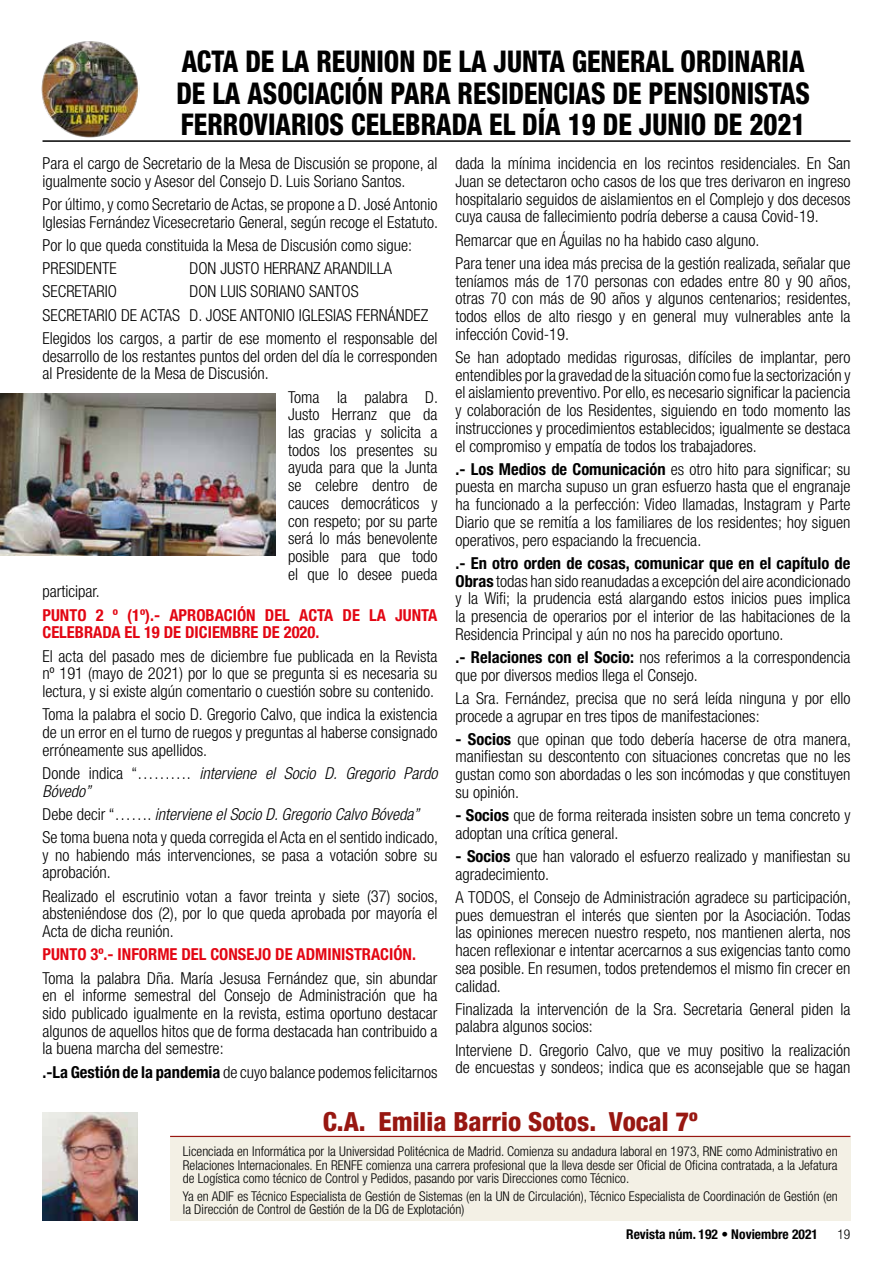
<style>
.page{position:relative;width:893px;height:1263px;background:#fff}
.page>*{position:absolute;margin:0;border:0;box-sizing:border-box;transform-origin:0 0}
.t1{font:800 condensed 30px/31.5px "Helvetica Neue LT Std";color:#000;scale:.9 1}
.t2{font:800 condensed 26.4px "Helvetica Neue LT Std";color:#981711}
.t3{font:300 condensed 16.5px/17.7px "Helvetica Neue LT Std";color:#000}
.t4{font:700 condensed 16.5px/17.7px "Helvetica Neue LT Std";color:#e30613}
.t5{font:italic 300 condensed 16.5px/17.7px "Helvetica Neue LT Std";color:#000}
.t6{font:300 condensed 13.5px/13.5px "Helvetica Neue LT Std";color:#000;text-align:justify}
.t7{font:700 condensed 13.5px "Helvetica Neue LT Std";color:#000}
.s1{font-style:normal}
.s2{font-style:italic}
.s3{font-weight:700}
</style>
<div class="page">
<img style="left:41px;top:41px;width:99px;height:97px">
<hr style="left:43px;top:140px;width:807px;height:2px;background:#000">
<img style="left:43px;top:1112px;width:95px;height:108px">
<div style="left:170px;top:1137px;width:680px;height:83px;background:#f3f0e5"></div>
<hr style="left:170px;top:1136px;width:680px;height:1px;background:#981711">
<img style="left:0;top:393px;width:275px;height:162px">
<h1 class="t1" style="left:176px;top:46px;width:706px">ACTA DE LA REUNION DE LA JUNTA GENERAL ORDINARIA<br>DE LA ASOCIACIÓN PARA RESIDENCIAS DE PENSIONISTAS<br>FERROVIARIOS CELEBRADA EL DÍA 19 DE JUNIO DE 2021</h1>
<p class="t3" style="left:43px;top:154px;width:396px">Para el cargo de Secretario de la Mesa de Discusión se propone, al igualmente socio y Asesor del Consejo D. Luis Soriano Santos.</p>
<p class="t3" style="left:43px;top:195px;width:397px">Por último, y como Secretario de Actas, se propone a D. José Antonio<br>Iglesias Fernández Vicesecretario General, según recoge el Estatuto.</p>
<p class="t3" style="left:43px;top:233px;width:371px;line-height:23.2px">Por lo que queda constituida la Mesa de Discusión como sigue:<br>PRESIDENTE</p>
<p class="t3" style="left:190px;top:259px;width:204px">DON JUSTO HERRANZ ARANDILLA</p>
<p class="t3" style="left:43px;top:280px;width:396px;line-height:23.2px;text-indent:147px">DON LUIS SORIANO SANTOS<br>SECRETARIO DE ACTAS D. JOSE ANTONIO IGLESIAS FERNÁNDEZ<br>Elegidos los cargos, a partir de ese momento el responsable del</p>
<p class="t3" style="left:43px;top:347px;width:396px">desarrollo de los restantes puntos del orden del día le corresponden al Presidente de la Mesa de Discusión.</p>
<p class="t3" style="left:288px;top:388px;width:151px;text-align:justify">Toma la palabra D.<br>Justo Herranz que da las gracias y solicita a todos los presentes su ayuda para que la Junta se celebre dentro de cauces democráticos y con respeto; por su parte será lo más benevolente posible para que todo el que lo desee pueda</p>
<p class="t3" style="left:43px;top:582px;width:59px">participar.</p>
<p class="t4" style="left:43px;top:606px;width:396px">PUNTO 2 º (1º).- APROBACIÓN DEL ACTA DE LA JUNTA<br>CELEBRADA EL 19 DE DICIEMBRE DE 2020.</p>
<p class="t3" style="left:43px;top:647px;width:396px;text-align:justify">El acta del pasado mes de diciembre fue publicada en la Revista nº 191 (mayo de 2021) por lo que se pregunta si es necesaria su lectura, y si existe algún comentario o cuestión sobre su contenido.</p>
<p class="t3" style="left:43px;top:705px;width:396px;text-align:justify">Toma la palabra el socio D. Gregorio Calvo, que indica la existencia de un error en el turno de ruegos y preguntas al haberse consignado erróneamente sus apellidos.</p>
<p class="t5" style="left:43px;top:764px;width:396px"><span class="s1">Donde indica “……….</span> interviene el Socio D. Gregorio Pardo<br>Bóvedo”</p>
<p class="t3" style="left:43px;top:802px;width:397px;line-height:23.2px">Debe decir “……. <span class="s2">interviene el Socio D. Gregorio Calvo Bóveda”<br></span>Se toma buena nota y queda corregida el Acta en el sentido indicado,</p>
<p class="t3" style="left:43px;top:846px;width:396px">y no habiendo más intervenciones, se pasa a votación sobre su aprobación.</p>
<p class="t3" style="left:43px;top:887px;width:397px;text-align:justify">Realizado el escrutinio votan a favor treinta y siete (37) socios, absteniéndose dos (2), por lo que queda aprobada por mayoría el Acta de dicha reunión.</p>
<p class="t4" style="left:43px;top:945px;width:375px">PUNTO 3º.- INFORME DEL CONSEJO DE ADMINISTRACIÓN.</p>
<p class="t3" style="left:43px;top:969px;width:396px;text-align:justify">Toma la palabra Dña. María Jesusa Fernández que, sin abundar en el informe semestral del Consejo de Administración que ha sido publicado igualmente en la revista, estima oportuno destacar algunos de aquellos hitos que de forma destacada han contribuido a la buena marcha del semestre:</p>
<p class="t3" style="left:43px;top:1063px;width:396px"><span class="s3">.-La Gestión de la pandemia</span> de cuyo balance podemos felicitarnos</p>
<p class="t3" style="left:43px;top:283px;width:76px">SECRETARIO</p>
<p class="t3" style="left:455px;top:154px;width:397px;text-align:justify">dada la mínima incidencia en los recintos residenciales. En San Juan se detectaron ocho casos de los que tres derivaron en ingreso hospitalario seguidos de aislamientos en el Complejo y dos decesos cuya causa de fallecimiento podría deberse a causa Covid-19.</p>
<p class="t3" style="left:455px;top:228px;width:396px;line-height:23.2px">Remarcar que en Águilas no ha habido caso alguno.<br>Para tener una idea más precisa de la gestión realizada, señalar que</p>
<p class="t3" style="left:455px;top:272px;width:397px;text-align:justify">teníamos más de 170 personas con edades entre 80 y 90 años, otras 70 con más de 90 años y algunos centenarios; residentes, todos ellos de alto riesgo y en general muy vulnerables ante la infección Covid-19.</p>
<p class="t3" style="left:455px;top:348px;width:396px;text-align:justify">Se han adoptado medidas rigurosas, difíciles de implantar, pero entendibles por la gravedad de la situación como fue la sectorización y el aislamiento preventivo. Por ello, es necesario significar la paciencia y colaboración de los Residentes, siguiendo en todo momento las instrucciones y procedimientos establecidos; igualmente se destaca el compromiso y empatía de todos los trabajadores.</p>
<p class="t3" style="left:455px;top:460px;width:396px;text-align:justify"><span class="s3">.- Los Medios de Comunicación</span> es otro hito para significar; su puesta en marcha supuso un gran esfuerzo hasta que el engranaje ha funcionado a la perfección: Video llamadas, Instagram y Parte Diario que se remitía a los familiares de los residentes; hoy siguen operativos, pero espaciando la frecuencia.</p>
<p class="t3" style="left:455px;top:554px;width:396px;text-align:justify"><span class="s3">.- En otro orden de cosas, comunicar que en el capítulo de Obras</span> todas han sido reanudadas a excepción del aire acondicionado y la Wifi; la prudencia está alargando estos inicios pues implica la presencia de operarios por el interior de las habitaciones de la Residencia Principal y aún no nos ha parecido oportuno.</p>
<p class="t3" style="left:455px;top:648px;width:396px"><span class="s3">.- Relaciones con el Socio:</span> nos referimos a la correspondencia que por diversos medios llega el Consejo.</p>
<p class="t3" style="left:455px;top:689px;width:396px">La Sra. Fernández, precisa que no será leída ninguna y por ello procede a agrupar en tres tipos de manifestaciones:</p>
<p class="t3" style="left:455px;top:730px;width:397px;text-align:justify"><span class="s3">- Socios</span> que opinan que todo debería hacerse de otra manera, manifiestan su descontento con situaciones concretas que no les gustan como son abordadas o les son incómodas y que constituyen su opinión.</p>
<p class="t3" style="left:455px;top:806px;width:396px"><span class="s3">- Socios</span> que de forma reiterada insisten sobre un tema concreto y adoptan una crítica general.</p>
<p class="t3" style="left:455px;top:847px;width:396px"><span class="s3">- Socios</span> que han valorado el esfuerzo realizado y manifiestan su agradecimiento.</p>
<p class="t3" style="left:455px;top:888px;width:397px;text-align:justify">A TODOS, el Consejo de Administración agradece su participación, pues demuestran el interés que sienten por la Asociación. Todas las opiniones merecen nuestro respeto, nos mantienen alerta, nos hacen reflexionar e intentar acercarnos a sus exigencias tanto como sea posible. En resumen, todos pretendemos el mismo fin crecer en calidad.</p>
<p class="t3" style="left:455px;top:1000px;width:396px">Finalizada la intervención de la Sra. Secretaria General piden la palabra algunos socios:</p>
<p class="t3" style="left:455px;top:1041px;width:396px">Interviene D. Gregorio Calvo, que ve muy positivo la realización de encuestas y sondeos; indica que es aconsejable que se hagan</p>
<h2 class="t2" style="left:323px;top:1105px;width:377px">C.A. Emilia Barrio Sotos. Vocal 7º</h2>
<p class="t6" style="left:183px;top:1144px;width:656px">Licenciada en Informática por la Universidad Politécnica de Madrid. Comienza su andadura laboral en 1973, RNE como Administrativo en Relaciones Internacionales. En RENFE comienza una carrera profesional que la lleva desde ser Oficial de Oficina contratada, a la Jefatura de Logística como técnico de Control y Pedidos, pasando por varis Direcciones como Técnico.</p>
<p class="t6" style="left:183px;top:1189px;width:656px">Ya en ADIF es Técnico Especialista de Gestión de Sistemas (en la UN de Circulación), Técnico Especialista de Coordinación de Gestión (en la Dirección de Control de Gestión de la DG de Explotación)</p>
<p class="t7" style="left:626px;top:1225px;width:193px">Revista núm. 192 • Noviembre 2021</p>
<p class="t6" style="left:837px;top:1227px;width:14px">19</p>
</div>
